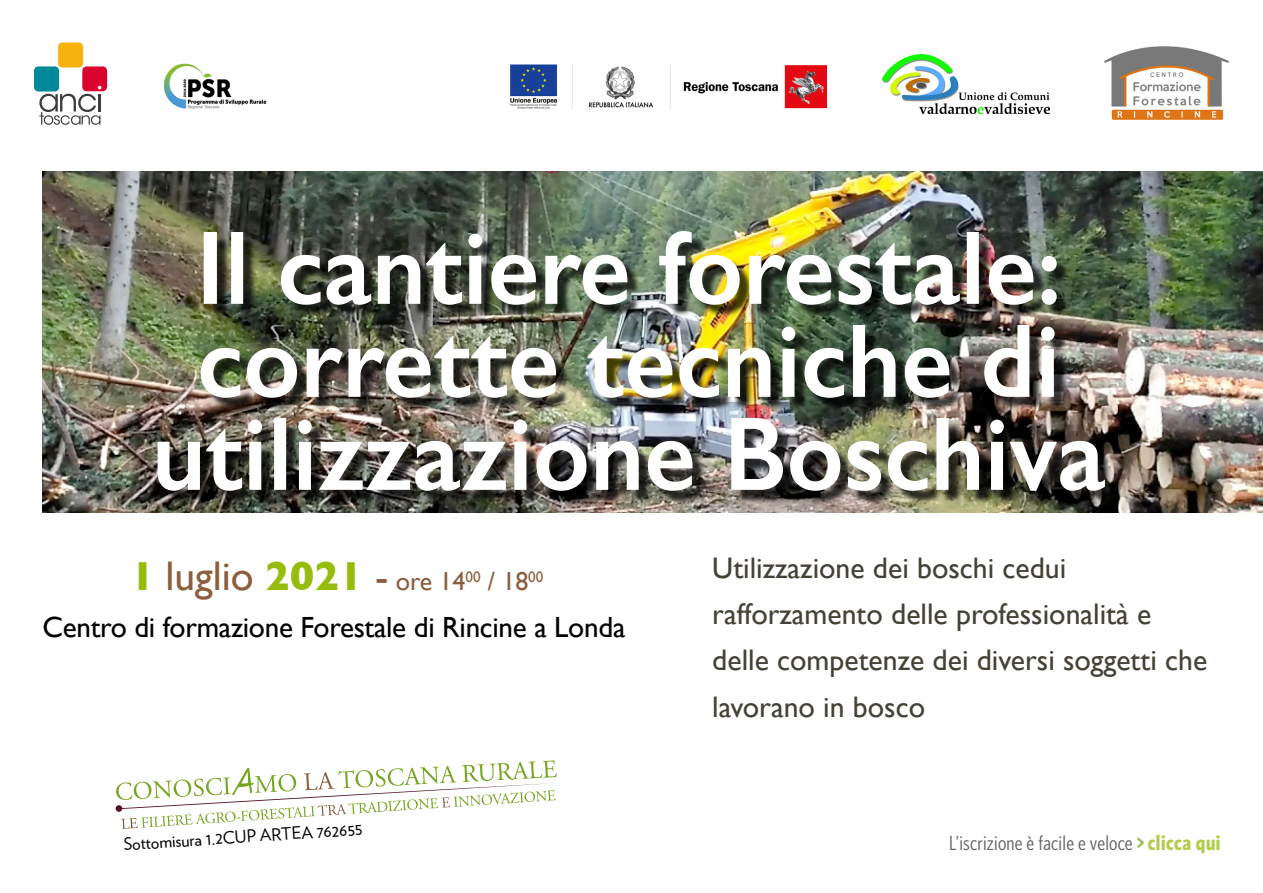
<style>
.page{position:relative;width:1263px;height:893px;background:#fff}
.page>*{position:absolute;margin:0;border:0;box-sizing:border-box;transform-origin:0 0}
.t1{font:29.7px/46.3px "Gill Sans";color:#454136}
.t2{font:29.1px "Gill Sans";letter-spacing:-.01em;color:#000}
.t3{font:25.95px "Gill Sans";color:#8c5e3d}
.t4{font:condensed 20.4px "Whitney HTF";letter-spacing:.01em;color:#646363}
.t5{font:16.95px "Verlag";color:#000}
.s1{font-weight:700;font-size:41.4px;color:#96bd0d}
.s2{font-size:41.4px}
.s3{font-weight:700;font-size:21px;color:#98bc59}
.s4{font-weight:700;font-size:21px;color:#b1cd4b}
</style>
<div class="page">
<img style="left:43px;top:171px;width:1220px;height:342px">
<img style="left:163px;top:63px;width:664px;height:47px">
<svg style="left:116px;top:760px;width:441px;height:69px"></svg>
<div style="left:162px;top:235px;width:956px;height:269px;background:#000;opacity:.75"></div>
<img style="left:158px;top:418px;width:947px;height:73px">
<img style="left:201px;top:325px;width:854px;height:73px">
<img style="left:204px;top:231px;width:853px;height:74px">
<div style="left:58px;top:43px;width:25px;height:24px;background:#f8b20e;border-radius:4px"></div>
<div style="left:34px;top:66px;width:25px;height:26px;background:#008a99;border-radius:4px"></div>
<div style="left:82px;top:66px;width:25px;height:25px;background:#db042f;border-radius:4px"></div>
<svg style="left:39px;top:86px;width:62px;height:39px"></svg>
<img style="left:1105px;top:46px;width:124px;height:74px">
<img style="left:883px;top:54px;width:166px;height:59px">
<p class="t3" style="left:131px;top:566px;width:414px"><span class="s1">1</span> <span class="s2">luglio</span> <span class="s1">2021</span> <span class="s2">-</span> ore 14<sup>00</sup> / 18<sup>00</sup></p>
<p class="t2" style="left:43px;top:610px;width:584px">Centro di formazione Forestale di Rincine a Londa</p>
<p class="t1" style="left:712px;top:544px;width:496px">Utilizzazione dei boschi cedui rafforzamento delle professionalità e delle competenze dei diversi soggetti che lavorano in bosco</p>
<p class="t5" style="left:123px;top:832px;width:241px;rotate:-4deg">Sottomisura 1.2CUP ARTEA 762655</p>
<p class="t4" style="left:949px;top:832px;width:273px">L’iscrizione è facile e veloce <span class="s3">&gt;</span><span class="s4">clicca qui</span></p>
</div>
